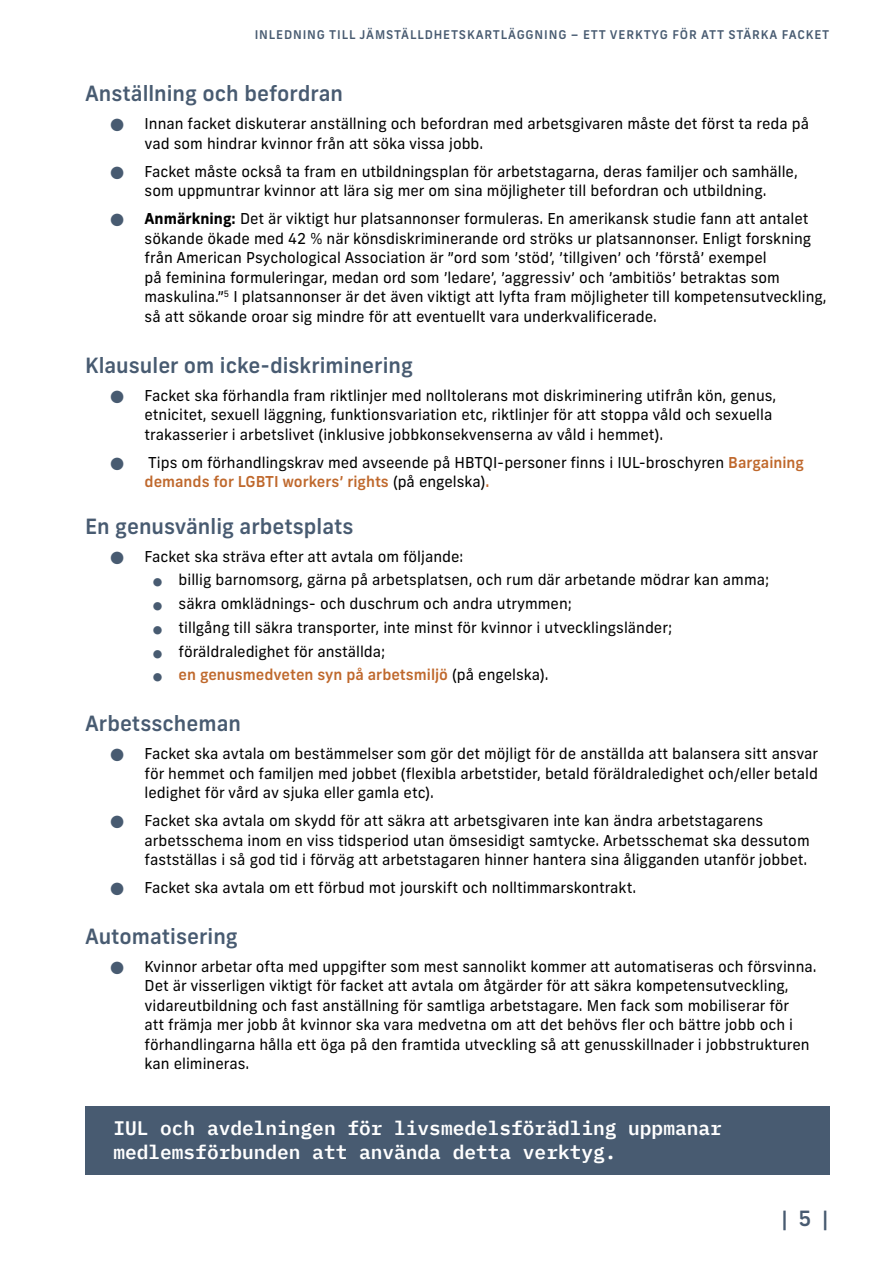
<style>
.page{position:relative;width:893px;height:1263px;background:#fff}
.page>*{position:absolute;margin:0;border:0;box-sizing:border-box;transform-origin:0 0}
.t1{font:500 21px "Frank New";color:#485b71}
.t2{font:600 19.5px/23.4px "IBM Plex Mono";color:#fff}
.t3{font:15px/19.5px "Frank New";color:#000}
.t4{font:500 15px "Frank New";color:#bf682c}
.t5{font:500 12px "Frank New";letter-spacing:.07em;color:#485b71}
.s1{color:#485b71}
.s2{font-weight:700}
.s3{font-weight:500;color:#bf682c}
.s4{font-weight:400;color:#000}
</style>
<div class="page">
<div style="left:85px;top:1107px;width:744px;height:68px;background:#485b71"></div>
<p class="t5" style="left:255px;top:27px;width:576px">INLEDNING TILL JÄMSTÄLLDHETSKARTLÄGGNING – ETT VERKTYG FÖR ATT STÄRKA FACKET</p>
<h1 class="t1" style="left:85px;top:80px;width:259px">Anställning och befordran</h1>
<p class="t3" style="left:145px;top:114px;width:666px;text-indent:-34px"><span class="s1">●</span> Innan facket diskuterar anställning och befordran med arbetsgivaren måste det först ta reda på vad som hindrar kvinnor från att söka vissa jobb.</p>
<p class="t3" style="left:111px;top:162px;width:689px;text-align:center"><span class="s1">●</span> Facket måste också ta fram en utbildningsplan för arbetstagarna, deras familjer och samhälle, som uppmuntrar kvinnor att lära sig mer om sina möjligheter till befordran och utbildning.</p>
<p class="t3" style="left:145px;top:209px;width:684px;text-indent:-34px"><span class="s1">●</span> <span class="s2">Anmärkning:</span> Det är viktigt hur platsannonser formuleras. En amerikansk studie fann att antalet sökande ökade med 42 % när könsdiskriminerande ord ströks ur platsannonser. Enligt forskning från American Psychological Association är ”ord som ’stöd’, ’tillgiven’ och ’förstå’ exempel<br>på feminina formuleringar, medan ord som ’ledare’, ’aggressiv’ och ’ambitiös’ betraktas som maskulina.”<sup>5</sup> I platsannonser är det även viktigt att lyfta fram möjligheter till kompetensutveckling, så att sökande oroar sig mindre för att eventuellt vara underkvalificerade.</p>
<h1 class="t1" style="left:85px;top:351px;width:329px">Klausuler om icke-diskriminering</h1>
<p class="t3" style="left:145px;top:385px;width:633px;text-indent:-34px"><span class="s1">●</span> Facket ska förhandla fram riktlinjer med nolltolerans mot diskriminering utifrån kön, genus, etnicitet, sexuell läggning, funktionsvariation etc, riktlinjer för att stoppa våld och sexuella trakasserier i arbetslivet (inklusive jobbkonsekvenserna av våld i hemmet).</p>
<p class="t3" style="left:145px;top:452px;width:661px;text-indent:-34px"><span class="s1">●</span> Tips om förhandlingskrav med avseende på HBTQI-personer finns i IUL-broschyren <span class="s3">Bargaining demands for LGBTI workers’ rights</span> (på engelska)<span class="s3">.</span></p>
<h1 class="t1" style="left:85px;top:512px;width:270px">En genusvänlig arbetsplats</h1>
<p class="t3" style="left:111px;top:546px;width:354px"><span class="s1">●</span> Facket ska sträva efter att avtala om följande:</p>
<p class="t3" style="left:153px;top:570px;width:618px"><span class="s1">●</span> billig barnomsorg, gärna på arbetsplatsen, och rum där arbetande mödrar kan amma;</p>
<p class="t3" style="left:153px;top:594px;width:420px"><span class="s1">●</span> säkra omklädnings- och duschrum och andra utrymmen;</p>
<p class="t3" style="left:153px;top:617px;width:521px"><span class="s1">●</span> tillgång till säkra transporter, inte minst för kvinnor i utvecklingsländer;</p>
<p class="t3" style="left:153px;top:641px;width:234px"><span class="s1">●</span> föräldraledighet för anställda;</p>
<p class="t4" style="left:153px;top:665px;width:397px"><span class="s1">●</span> en genusmedveten syn på arbetsmiljö <span class="s4">(på engelska).</span></p>
<h1 class="t1" style="left:85px;top:710px;width:157px">Arbetsscheman</h1>
<p class="t3" style="left:145px;top:744px;width:675px;text-align:justify;text-indent:-34px"><span class="s1">●</span> Facket ska avtala om bestämmelser som gör det möjligt för de anställda att balansera sitt ansvar för hemmet och familjen med jobbet (flexibla arbetstider, betald föräldraledighet och/eller betald ledighet för vård av sjuka eller gamla etc).</p>
<p class="t3" style="left:145px;top:811px;width:667px;text-indent:-34px"><span class="s1">●</span> Facket ska avtala om skydd för att säkra att arbetsgivaren inte kan ändra arbetstagarens arbetsschema inom en viss tidsperiod utan ömsesidigt samtycke. Arbetsschemat ska dessutom fastställas i så god tid i förväg att arbetstagaren hinner hantera sina åligganden utanför jobbet.</p>
<p class="t3" style="left:111px;top:878px;width:527px"><span class="s1">●</span> Facket ska avtala om ett förbud mot jourskift och nolltimmarskontrakt.</p>
<h1 class="t1" style="left:85px;top:923px;width:154px">Automatisering</h1>
<p class="t3" style="left:145px;top:956px;width:673px;text-indent:-34px"><span class="s1">●</span> Kvinnor arbetar ofta med uppgifter som mest sannolikt kommer att automatiseras och försvinna.<br>Det är visserligen viktigt för facket att avtala om åtgärder för att säkra kompetensutveckling, vidareutbildning och fast anställning för samtliga arbetstagare. Men fack som mobiliserar för<br>att främja mer jobb åt kvinnor ska vara medvetna om att det behövs fler och bättre jobb och i förhandlingarna hålla ett öga på den framtida utveckling så att genusskillnader i jobbstrukturen kan elimineras.</p>
<h2 class="t2" style="left:113px;top:1115px;width:610px">IUL och avdelningen för livsmedelsförädling uppmanar medlemsförbunden att använda detta verktyg.</h2>
<h1 class="t1" style="left:782px;top:1205px;width:48px">| 5 |</h1>
</div>
